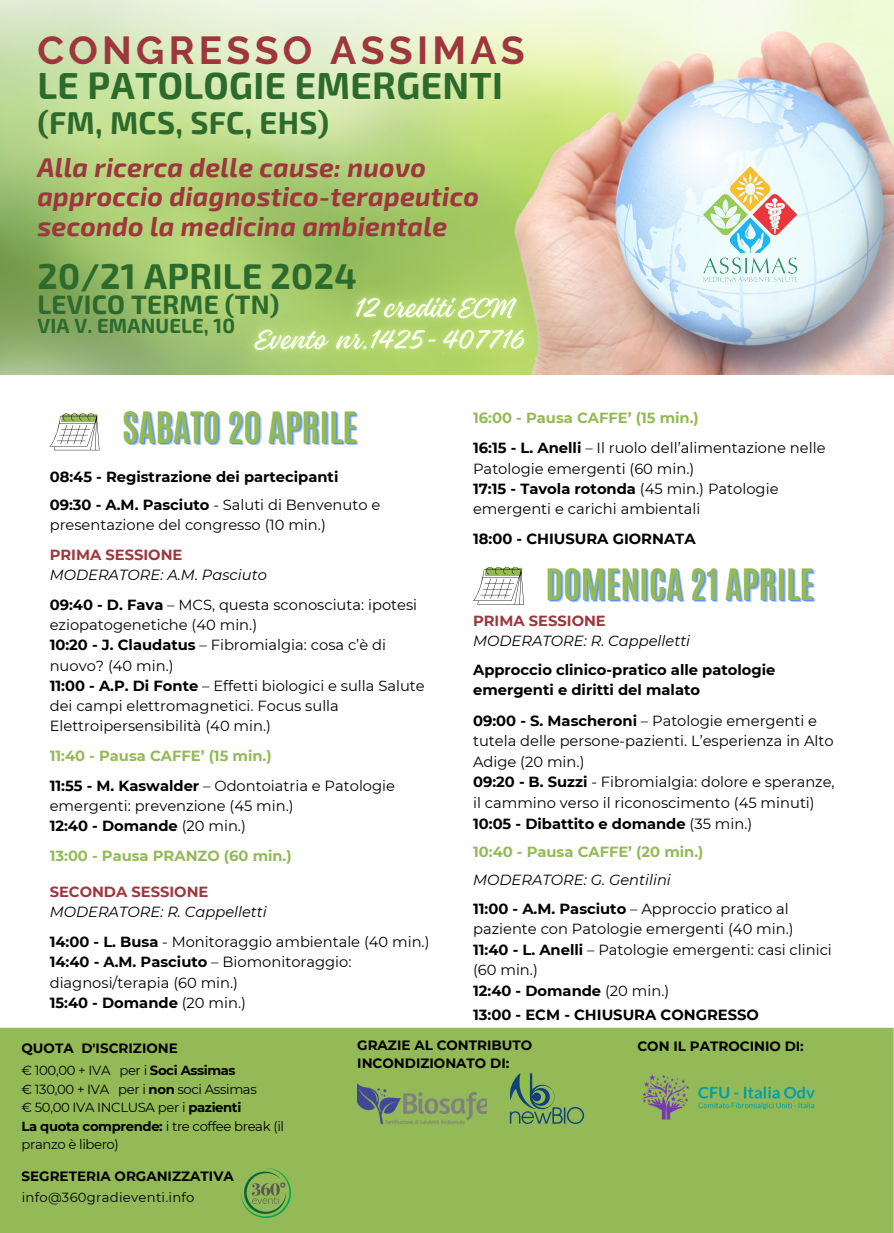
<style>
.page{position:relative;width:894px;height:1233px;background:#fff}
.page>*{position:absolute;margin:0;border:0;box-sizing:border-box;transform-origin:0 0}
.t1{font:700 38.85px "Raleway";letter-spacing:.11em;color:#9e373d}
.t2{font:700 37.05px "Exo 2";letter-spacing:.01em;color:#2c6b2c}
.t3{font:700 36.15px "Antonio";color:#93ba56}
.t4{font:700 35.1px "Exo 2";letter-spacing:.01em;color:#2c6b2c}
.t5{font:700 31.05px "Exo 2";letter-spacing:.01em;color:#2c6b2c}
.t6{font:italic 700 26.55px/29.4px "Exo 2";letter-spacing:.01em;color:#9e373d}
.t7{font:700 26.1px "Exo 2";letter-spacing:.01em;color:#2c6b2c}
.t8{font:700 20.1px "Exo 2";letter-spacing:.01em;color:#2c6b2c}
.t9{font:14.7px/20.2px "Montserrat";color:#000}
.t10{font:700 14.7px/20.5px "Montserrat";color:#000}
.t11{font:700 14.7px "Montserrat";color:#93ba56}
.t12{font:italic 14.7px "Montserrat";color:#000}
.t13{font:700 14.7px "Montserrat";color:#9e373d}
.t14{font:700 13.5px/18px "Montserrat";color:#000}
.t15{font:13.2px/18.5px "Montserrat";letter-spacing:-.03em;color:#000}
.t16{font:13.2px "Montserrat";letter-spacing:.02em;color:#000}
.s1{font-weight:700}
.s2{font-weight:400}
</style>
<div class="page">
<div style="left:0;top:1028px;width:893px;height:205px;background:#93ba56"></div>
<div style="left:0;top:1046px;width:875px;height:177px;background:#93ba56"></div>
<svg style="left:50px;top:413px;width:49px;height:37px"></svg>
<svg style="left:473px;top:567px;width:50px;height:38px"></svg>
<img style="left:0;top:0;width:893px;height:375px">
<img style="left:700px;top:165px;width:101px;height:117px">
<img style="left:642px;top:1074px;width:173px;height:46px">
<img style="left:357px;top:1083px;width:129px;height:42px">
<svg style="left:509px;top:1073px;width:75px;height:51px"></svg>
<img style="left:215px;top:248px;width:349px;height:127px">
<img style="left:241px;top:1168px;width:49px;height:50px">
<p class="t1" style="left:37px;top:27px;width:488px">CONGRESSO ASSIMAS</p>
<p class="t2" style="left:37px;top:62px;width:467px">LE PATOLOGIE EMERGENTI</p>
<p class="t5" style="left:37px;top:103px;width:293px">(FM, MCS, SFC, EHS)</p>
<p class="t6" style="left:37px;top:151px;width:443px">Alla ricerca delle cause: nuovo approccio diagnostico-terapeutico secondo la medicina ambientale</p>
<p class="t4" style="left:37px;top:254px;width:321px">20/21 APRILE 2024</p>
<p class="t7" style="left:37px;top:288px;width:243px">LEVICO TERME (TN)</p>
<p class="t8" style="left:37px;top:313px;width:199px">VIA V. EMANUELE, 10</p>
<p class="t3" style="left:122px;top:402px;width:236px">SABATO 20 APRILE</p>
<p class="t10" style="left:50px;top:466px;width:290px">08:45 - Registrazione dei partecipanti</p>
<p class="t9" style="left:50px;top:494px;width:332px"><span class="s1">09:30 - A.M. Pasciuto</span> - Saluti di Benvenuto e presentazione del congresso (10 min.)</p>
<p class="t13" style="left:50px;top:545px;width:134px">PRIMA SESSIONE</p>
<p class="t12" style="left:50px;top:566px;width:219px">MODERATORE: A.M. Pasciuto</p>
<p class="t9" style="left:50px;top:594px;width:369px"><span class="s1">09:40 - D. Fava</span> – MCS, questa sconosciuta: ipotesi eziopatogenetiche (40 min.)</p>
<p class="t9" style="left:50px;top:635px;width:338px"><span class="s1">10:20 - J. Claudatus</span> – Fibromialgia: cosa c’è di nuovo? (40 min.)</p>
<p class="t9" style="left:50px;top:675px;width:376px"><span class="s1">11:00 - A.P. Di Fonte</span> – Effetti biologici e sulla Salute dei campi elettromagnetici. Focus sulla<br>Elettroipersensibilità (40 min.)</p>
<p class="t11" style="left:50px;top:747px;width:223px">11:40 - Pausa CAFFE’ (15 min.)</p>
<p class="t9" style="left:50px;top:776px;width:347px"><span class="s1">11:55 - M. Kaswalder</span> – Odontoiatria e Patologie emergenti: prevenzione (45 min.)</p>
<p class="t10" style="left:50px;top:816px;width:198px">12:40 - Domande <span class="s2">(20 min.)</span></p>
<p class="t11" style="left:50px;top:847px;width:243px">13:00 - Pausa PRANZO (60 min.)</p>
<p class="t13" style="left:50px;top:883px;width:160px">SECONDA SESSIONE</p>
<p class="t12" style="left:50px;top:903px;width:218px">MODERATORE: R. Cappelletti</p>
<p class="t9" style="left:50px;top:932px;width:381px"><span class="s1">14:00 - L. Busa</span> - Monitoraggio ambientale (40 min.)</p>
<p class="t9" style="left:50px;top:952px;width:303px"><span class="s1">14:40 - A.M. Pasciuto</span> – Biomonitoraggio: diagnosi/terapia (60 min.)</p>
<p class="t10" style="left:50px;top:992px;width:198px">15:40 - Domande <span class="s2">(20 min.)</span></p>
<p class="t11" style="left:473px;top:409px;width:227px">16:00 - Pausa CAFFE’ (15 min.)</p>
<p class="t9" style="left:473px;top:438px;width:354px"><span class="s1">16:15 - L. Anelli</span> – Il ruolo dell’alimentazione nelle<br>Patologie emergenti (60 min.)</p>
<p class="t9" style="left:473px;top:479px;width:307px"><span class="s1">17:15 - Tavola rotonda</span> (45 min.) Patologie emergenti e carichi ambientali</p>
<p class="t10" style="left:473px;top:529px;width:224px">18:00 - CHIUSURA GIORNATA</p>
<p class="t3" style="left:545px;top:559px;width:270px">DOMENICA 21 APRILE</p>
<p class="t13" style="left:473px;top:612px;width:134px">PRIMA SESSIONE</p>
<p class="t12" style="left:473px;top:632px;width:218px">MODERATORE: R. Cappelletti</p>
<p class="t10" style="left:473px;top:659px;width:304px">Approccio clinico-pratico alle patologie emergenti e diritti del malato</p>
<p class="t9" style="left:473px;top:710px;width:362px"><span class="s1">09:00 - S. Mascheroni</span> – Patologie emergenti e tutela delle persone-pazienti. L’esperienza in Alto<br>Adige (20 min.)</p>
<p class="t9" style="left:473px;top:772px;width:363px"><span class="s1">09:20 - B. Suzzi</span> - Fibromialgia: dolore e speranze, il cammino verso il riconoscimento (45 minuti)</p>
<p class="t10" style="left:473px;top:813px;width:280px">10:05 - Dibattito e domande <span class="s2">(35 min.)</span></p>
<p class="t11" style="left:473px;top:843px;width:232px">10:40 - Pausa CAFFE’ (20 min.)</p>
<p class="t12" style="left:473px;top:871px;width:199px">MODERATORE: G. Gentilini</p>
<p class="t9" style="left:473px;top:898px;width:322px"><span class="s1">11:00 - A.M. Pasciuto</span> – Approccio pratico al paziente con Patologie emergenti (40 min.)</p>
<p class="t9" style="left:473px;top:939px;width:360px"><span class="s1">11:40 - L. Anelli</span> – Patologie emergenti: casi clinici (60 min.)</p>
<p class="t10" style="left:473px;top:980px;width:198px">12:40 - Domande <span class="s2">(20 min.)</span></p>
<p class="t10" style="left:473px;top:1004px;width:287px">13:00 - ECM - CHIUSURA CONGRESSO</p>
<p class="t14" style="left:22px;top:1039px;width:158px">QUOTA D'ISCRIZIONE</p>
<p class="t15" style="left:22px;top:1061px;width:215px">€ 100,00 + IVA per i <span class="s1">Soci Assimas</span></p>
<p class="t15" style="left:22px;top:1080px;width:237px">€ 130,00 + IVA per i <span class="s1">non</span> soci Assimas</p>
<p class="t15" style="left:22px;top:1098px;width:221px">€ 50,00 IVA INCLUSA per i <span class="s1">pazienti</span></p>
<p class="t15" style="left:22px;top:1117px;width:264px"><span class="s1">La quota comprende:</span> i tre coffee break (il pranzo è libero)</p>
<p class="t14" style="left:22px;top:1167px;width:214px">SEGRETERIA ORGANIZZATIVA</p>
<p class="t16" style="left:22px;top:1189px;width:174px">info@360gradieventi.info</p>
<p class="t14" style="left:357px;top:1036px;width:176px">GRAZIE AL CONTRIBUTO<br>INCONDIZIONATO DI:</p>
<p class="t14" style="left:637px;top:1037px;width:168px">CON IL PATROCINIO DI:</p>
</div>
